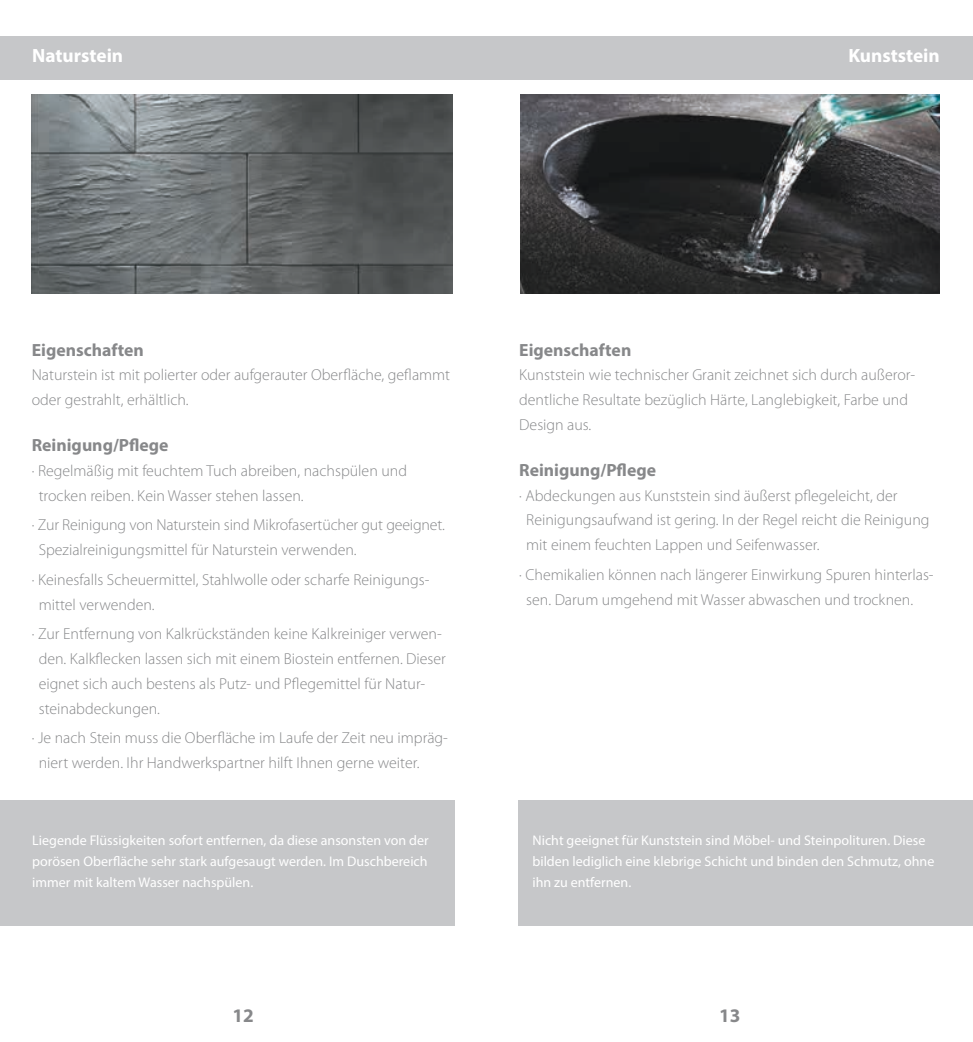
<style>
.page{position:relative;width:973px;height:1042px;background:#fff}
.page>*{position:absolute;margin:0;border:0;box-sizing:border-box;transform-origin:0 0}
.t1{font:700 19.25px "Myriad Pro";color:#fff}
.t2{font:700 19.25px "Myriad Pro";color:#87888a}
.t3{font:700 17.68px "Myriad Pro";color:#87888a}
.t4{font:300 15.92px/24.7px "Myriad Pro";color:#87888a}
.t5{font:14px/21px "Myriad Pro";color:#fff;text-align:justify}
</style>
<div class="page">
<img style="left:32px;top:94px;width:420px;height:200px">
<img style="left:520px;top:94px;width:419px;height:200px">
<div style="left:0;top:36px;width:972px;height:43px;background:#c6c7c9"></div>
<div style="left:0;top:801px;width:454px;height:125px;background:#c6c7c9"></div>
<div style="left:518px;top:801px;width:454px;height:125px;background:#c6c7c9"></div>
<p class="t1" style="left:32px;top:43px;width:92px">Naturstein</p>
<p class="t1" style="left:848px;top:43px;width:93px">Kunststein</p>
<p class="t3" style="left:32px;top:338px;width:114px">Eigenschaften</p>
<p class="t4" style="left:32px;top:363px;width:420px">Naturstein ist mit polierter oder aufgerauter Oberfläche, geflammt oder gestrahlt, erhältlich.</p>
<p class="t3" style="left:32px;top:434px;width:138px">Reinigung/Pflege</p>
<p class="t4" style="left:39px;top:458px;width:370px;text-indent:-7px">· Regelmäßig mit feuchtem Tuch abreiben, nachspülen und trocken reiben. Kein Wasser stehen lassen.</p>
<p class="t4" style="left:39px;top:513px;width:407px;text-indent:-7px">· Zur Reinigung von Naturstein sind Mikrofasertücher gut geeignet.<br>Spezialreinigungsmittel für Naturstein verwenden.</p>
<p class="t4" style="left:39px;top:567px;width:392px;text-indent:-7px">· Keinesfalls Scheuermittel, Stahlwolle oder scharfe Reinigungs&shy;mittel verwenden.</p>
<p class="t4" style="left:39px;top:622px;width:408px;text-indent:-7px">· Zur Entfernung von Kalkrückständen keine Kalkreiniger verwen&shy;den. Kalkflecken lassen sich mit einem Biostein entfernen. Dieser eignet sich auch bestens als Putz- und Pflegemittel für Natur&shy;steinabdeckungen.</p>
<p class="t4" style="left:39px;top:726px;width:410px;text-indent:-7px">· Je nach Stein muss die Oberfläche im Laufe der Zeit neu impräg&shy;niert werden. Ihr Handwerkspartner hilft Ihnen gerne weiter.</p>
<p class="t3" style="left:519px;top:338px;width:114px">Eigenschaften</p>
<p class="t4" style="left:519px;top:363px;width:397px">Kunststein wie technischer Granit zeichnet sich durch außeror&shy;dentliche Resultate bezüglich Härte, Langlebigkeit, Farbe und<br>Design aus.</p>
<p class="t3" style="left:519px;top:458px;width:138px">Reinigung/Pflege</p>
<p class="t4" style="left:526px;top:483px;width:405px;text-indent:-7px">· Abdeckungen aus Kunststein sind äußerst pflegeleicht, der<br>Reinigungsaufwand ist gering. In der Regel reicht die Reinigung mit einem feuchten Lappen und Seifenwasser.</p>
<p class="t4" style="left:526px;top:562px;width:409px;text-indent:-7px">· Chemikalien können nach längerer Einwirkung Spuren hinterlas&shy;sen. Darum umgehend mit Wasser abwaschen und trocknen.</p>
<p class="t5" style="left:32px;top:830px;width:398px">Liegende Flüssigkeiten sofort entfernen, da diese ansonsten von der porösen Oberfläche sehr stark aufgesaugt werden. Im Duschbereich immer mit kaltem Wasser nachspülen.</p>
<p class="t5" style="left:532px;top:829px;width:403px;text-align:left">Nicht geeignet für Kunststein sind Möbel- und Steinpolituren. Diese bilden lediglich eine klebrige Schicht und binden den Schmutz, ohne ihn zu entfernen.</p>
<p class="t2" style="left:232px;top:1002px;width:23px">12</p>
<p class="t2" style="left:719px;top:1002px;width:23px">13</p>
</div>
